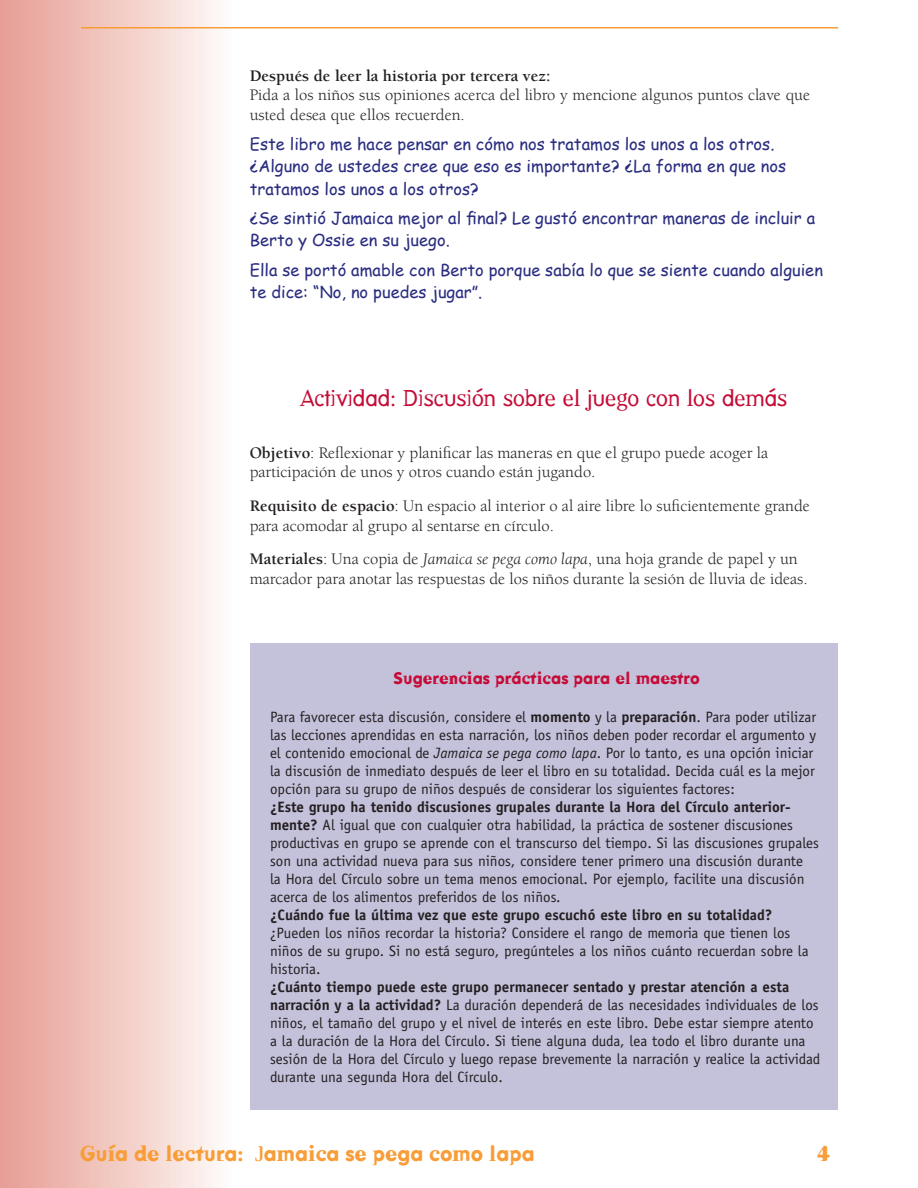
<style>
.page{position:relative;width:918px;height:1188px;background:#fff}
.page>*{position:absolute;margin:0;border:0;box-sizing:border-box;transform-origin:0 0}
.t1{font:22.5px "Dead History OT";color:#c40c37}
.t2{font:700 21px "Dead History OT";color:#f89d38}
.P_space_above{font:16.5px/19.8px "Berkeley";color:#231f20}
.P_space_above_small{font:16.5px/22.5px "Comic Sans MS";color:#2a2d80}
.P_space_above-2{font:700 16.5px "Berkeley";color:#231f20}
.t3{font:700 16.5px "Dead History OT";color:#c40c37}
.P_space_above_small-2{font:15px/18px "Officina Sans";color:#231f20}
.s1{font-weight:700}
.s2{font-style:italic}
</style>
<div class="page">
<div style="left:0;top:0;width:232px;height:1188px;background:linear-gradient(to right,#e69c92,#fefbf8)"></div>
<hr style="left:81px;top:27px;width:757px;height:1px;background:#f89d38">
<div style="left:251px;top:644px;width:587px;height:466px;background:#c4c1db"></div>
<p class="P_space_above-2" style="left:250px;top:67px;width:302px">Después de leer la historia por tercera vez:</p>
<p class="P_space_above" style="left:250px;top:86px;width:562px">Pida a los niños sus opiniones acerca del libro y mencione algunos puntos clave que usted desea que ellos recuerden.</p>
<p class="P_space_above_small" style="left:250px;top:132px;width:538px">Este libro me hace pensar en cómo nos tratamos los unos a los otros. ¿Alguno de ustedes cree que eso es importante? ¿La forma en que nos tratamos los unos a los otros?</p>
<p class="P_space_above_small" style="left:250px;top:206px;width:567px">¿Se sintió Jamaica mejor al final? Le gustó encontrar maneras de incluir a<br>Berto y Ossie en su juego.</p>
<p class="P_space_above_small" style="left:250px;top:258px;width:575px">Ella se portó amable con Berto porque sabía lo que se siente cuando alguien te dice: “No, no puedes jugar”.</p>
<h3 class="t1" style="left:301px;top:387px;width:488px">Actividad: Discusión sobre el juego con los demás</h3>
<p class="P_space_above" style="left:250px;top:443px;width:520px"><span class="s1">Objetivo</span>: Reflexionar y planificar las maneras en que el grupo puede acoger la participación de unos y otros cuando están jugando.</p>
<p class="P_space_above" style="left:250px;top:496px;width:562px"><span class="s1">Requisito de espacio</span>: Un espacio al interior o al aire libre lo suficientemente grande para acomodar al grupo al sentarse en círculo.</p>
<p class="P_space_above" style="left:250px;top:549px;width:559px"><span class="s1">Materiales</span>: Una copia de <span class="s2">Jamaica se pega como lapa</span>, una hoja grande de papel y un marcador para anotar las respuestas de los niños durante la sesión de lluvia de ideas.</p>
<h3 class="t3" style="left:394px;top:670px;width:308px">Sugerencias prácticas para el maestro</h3>
<p class="P_space_above_small-2" style="left:270px;top:708px;width:548px">Para favorecer esta discusión, considere el <span class="s1">momento</span> y la <span class="s1">preparación</span>. Para poder utilizar las lecciones aprendidas en esta narración, los niños deben poder recordar el argumento y el contenido emocional de <span class="s2">Jamaica se pega como lapa</span>. Por lo tanto, es una opción iniciar la discusión de inmediato después de leer el libro en su totalidad. Decida cuál es la mejor opción para su grupo de niños después de considerar los siguientes factores:</p>
<p class="P_space_above_small-2" style="left:270px;top:798px;width:551px"><span class="s1">¿Este grupo ha tenido discusiones grupales durante la Hora del Círculo anterior&shy;mente?</span> Al igual que con cualquier otra habilidad, la práctica de sostener discusiones productivas en grupo se aprende con el transcurso del tiempo. Si las discusiones grupales son una actividad nueva para sus niños, considere tener primero una discusión durante<br>la Hora del Círculo sobre un tema menos emocional. Por ejemplo, facilite una discusión acerca de los alimentos preferidos de los niños.</p>
<p class="P_space_above_small-2" style="left:270px;top:906px;width:540px"><span class="s1">¿Cuándo fue la última vez que este grupo escuchó este libro en su totalidad? </span>¿Pueden los niños recordar la historia? Considere el rango de memoria que tienen los niños de su grupo. Si no está seguro, pregúnteles a los niños cuánto recuerdan sobre la historia.</p>
<p class="P_space_above_small-2" style="left:270px;top:978px;width:552px"><span class="s1">¿Cuánto tiempo puede este grupo permanecer sentado y prestar atención a esta narración y a la actividad?</span> La duración dependerá de las necesidades individuales de los niños, el tamaño del grupo y el nivel de interés en este libro. Debe estar siempre atento a la duración de la Hora del Círculo. Si tiene alguna duda, lea todo el libro durante una sesión de la Hora del Círculo y luego repase brevemente la narración y realice la actividad durante una segunda Hora del Círculo.</p>
<h2 class="t2" style="left:80px;top:1143px;width:456px">Guía de lectura: Jamaica se pega como lapa</h2>
<h2 class="t2" style="left:817px;top:1143px;width:15px">4</h2>
</div>
